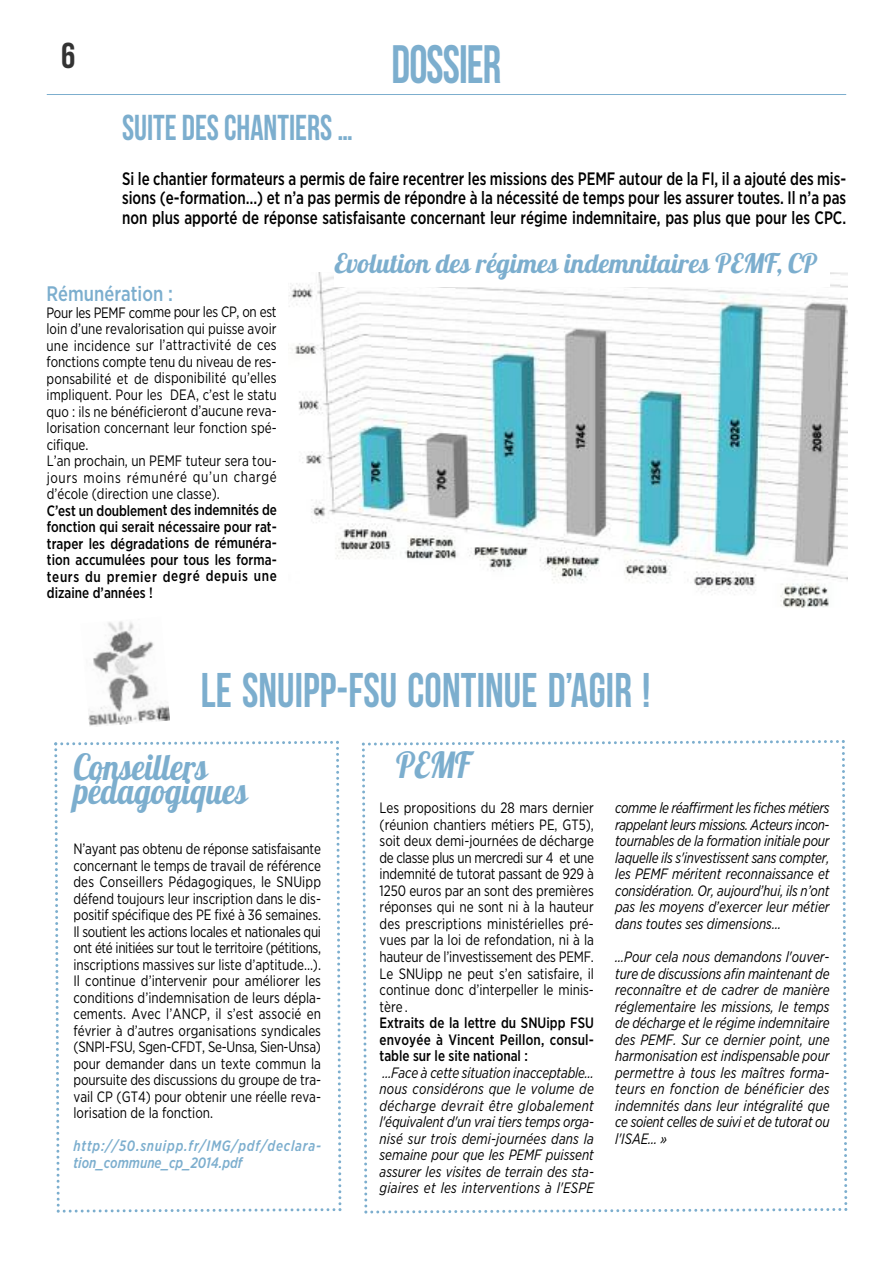
<style>
.page{position:relative;width:893px;height:1263px;background:#fff}
.page>*{position:absolute;margin:0;border:0;box-sizing:border-box;transform-origin:0 0}
.t1{font:54px "Bebas Neue";letter-spacing:-.02em;color:#7caece;scale:.85 1}
.t2{font:48.6px "Bebas Neue";color:#7caece;scale:.9 1}
.t3{font:36px "Lobster 1.4";color:#7caece;scale:.9 1}
.t4{font:36px "Bebas Neue";color:#7caece;scale:.9 1}
.t5{font:36px "Bebas Neue";color:#333}
.t6{font:26.85px "Lobster 1.4";color:#7caece}
.t7{font:500 21px "Gotham Narrow";color:#7caece;scale:.9 1}
.t8{font:500 18px/19.5px "Gotham Narrow";color:#000;text-align:justify;scale:.85 1}
.t9{font:15px/16.5px "Gotham Narrow";color:#000;text-align:justify;scale:.9 1}
.t10{font:italic 15px/16.5px "Gotham Narrow";color:#000;text-align:justify;scale:.9 1}
.t11{font:500 15px/16.5px "Gotham Narrow";letter-spacing:.01em;color:#000;text-align:justify;scale:.9 1}
.t12{font:italic 500 15px/16.5px "Gotham Narrow";letter-spacing:.055em;color:#7caece;scale:.9 1}
</style>
<div class="page">
<svg style="left:54px;top:740px;width:288px;height:473px"></svg>
<img style="left:289px;top:272px;width:558px;height:336px">
<div style="left:334px;top:254px;width:496px;height:33px;background:#fff"></div>
<svg style="left:361px;top:740px;width:487px;height:474px"></svg>
<img style="left:88px;top:621px;width:82px;height:106px">
<hr style="left:47px;top:94px;width:799px;height:1px;background:#7caece">
<h3 class="t5" style="left:61px;top:34px;width:16px">6</h3>
<h1 class="t1" style="left:392px;top:32px;width:131px">DOSSIER</h1>
<h3 class="t4" style="left:122px;top:106px;width:258px">SUITE DESCHANTIERS …</h3>
<p class="t8" style="left:122px;top:170px;width:853px">Si le chantier formateurs a permis de faire recentrer les missions des PEMF autour de la FI, il a ajouté des mis&shy;sions (e-formation…) et n’a pas permis de répondre à la nécessité de temps pour les assurer toutes. Il n’a pas non plus apporté de réponse satisfaisante concernant leur régime indemnitaire, pas plus que pour les CPC.</p>
<h3 class="t7" style="left:46px;top:286px;width:142px">Rémunération :</h3>
<p class="t9" style="left:46px;top:305px;width:257px;text-align:left">Pour les PEMF comme pour les CP, on est loin d’une revalorisation qui puisse avoir une incidence sur l’attractivité de ces fonctions compte tenu du niveau de res&shy;ponsabilité et de disponibilité qu’elles impliquent. Pour les DEA, c’est le statu quo : ils ne bénéficieront d’aucune reva&shy;lorisation concernant leur fonction spé&shy;cifique.<br>L’an prochain, un PEMF tuteur sera tou&shy;jours moins rémunéré qu’un chargé d’école (direction une classe).</p>
<p class="t11" style="left:47px;top:503px;width:257px">C’est un doublement des indemnités de fonction qui serait nécessaire pour rat&shy;traper les dégradations de rémunéra&shy;tion accumulées pour tous les forma&shy;teurs du premier degré depuis une dizaine d’années !</p>
<h3 class="t6" style="left:334px;top:246px;width:484px">Evolution des régimes indemnitaires PEMF, CP</h3>
<h2 class="t2" style="left:201px;top:662px;width:501px">LE SNUIPP-FSU CONTINUE D’AGIR !</h2>
<h3 class="t3" style="left:74px;top:743px;width:151px">Conseillers</h3>
<h3 class="t3" style="left:74px;top:767px;width:195px">pédagogiques</h3>
<p class="t9" style="left:74px;top:842px;width:277px">N’ayant pas obtenu de réponse satisfaisante concernant le temps de travail de référence des Conseillers Pédagogiques, le SNUipp défend toujours leur inscription dans le dis&shy;positif spécifique des PE fixé à 36 semaines.<br>Il soutient les actions locales et nationales qui ont été initiées sur tout le territoire (pétitions, inscriptions massives sur liste d’aptitude…).<br>Il continue d’intervenir pour améliorer les conditions d’indemnisation de leurs dépla&shy;cements. Avec l’ANCP, il s’est associé en février à d’autres organisations syndicales (SNPI-FSU, Sgen-CFDT, Se-Unsa, Sien-Unsa) pour demander dans un texte commun la poursuite des discussions du groupe de tra&shy;vail CP (GT4) pour obtenir une réelle reva&shy;lorisation de la fonction.</p>
<p class="t12" style="left:74px;top:1139px;width:277px">http://50.snuipp.fr/IMG/pdf/declara&shy;tion_commune_cp_2014.pdf</p>
<h3 class="t3" style="left:396px;top:742px;width:84px">PEMF</h3>
<p class="t9" style="left:380px;top:801px;width:240px">Les propositions du 28 mars dernier (réunion chantiers métiers PE, GT5), soit deux demi-journées de décharge de classe plus un mercredi sur 4 et une indemnité de tutorat passant de 929 à 1250 euros par an sont des premières réponses qui ne sont ni à la hauteur des prescriptions ministérielles pré&shy;vues par la loi de refondation, ni à la hauteur de l’investissement des PEMF.<br>Le SNUipp ne peut s’en satisfaire, il continue donc d’interpeller le minis&shy;tère .</p>
<p class="t11" style="left:380px;top:1016px;width:240px">Extraits de la lettre du SNUipp FSU envoyée à Vincent Peillon, consul&shy;table sur le site national :</p>
<p class="t10" style="left:380px;top:1065px;width:240px">…Face à cette situation inacceptable… nous considérons que le volume de décharge devrait être globalement l'équivalent d'un vrai tiers temps orga&shy;nisé sur trois demi-journées dans la semaine pour que les PEMF puissent assurer les visites de terrain des sta&shy;giaires et les interventions à l'ESPE</p>
<p class="t10" style="left:615px;top:801px;width:240px">comme le réaffirment les fiches métiers rappelant leurs missions. Acteurs incon&shy;tournables de la formation initiale pour laquelle ils s'investissent sans compter, les PEMF méritent reconnaissance et considération. Or, aujourd’hui, ils n’ont pas les moyens d’exercer leur métier dans toutes ses dimensions…</p>
<p class="t10" style="left:615px;top:950px;width:240px">…Pour cela nous demandons l'ouver&shy;ture de discussions afin maintenant de reconnaître et de cadrer de manière réglementaire les missions, le temps de décharge et le régime indemnitaire des PEMF. Sur ce dernier point, une harmonisation est indispensable pour permettre à tous les maîtres forma&shy;teurs en fonction de bénéficier des indemnités dans leur intégralité que ce soient celles de suivi et de tutorat ou l'ISAE… »</p>
</div>
